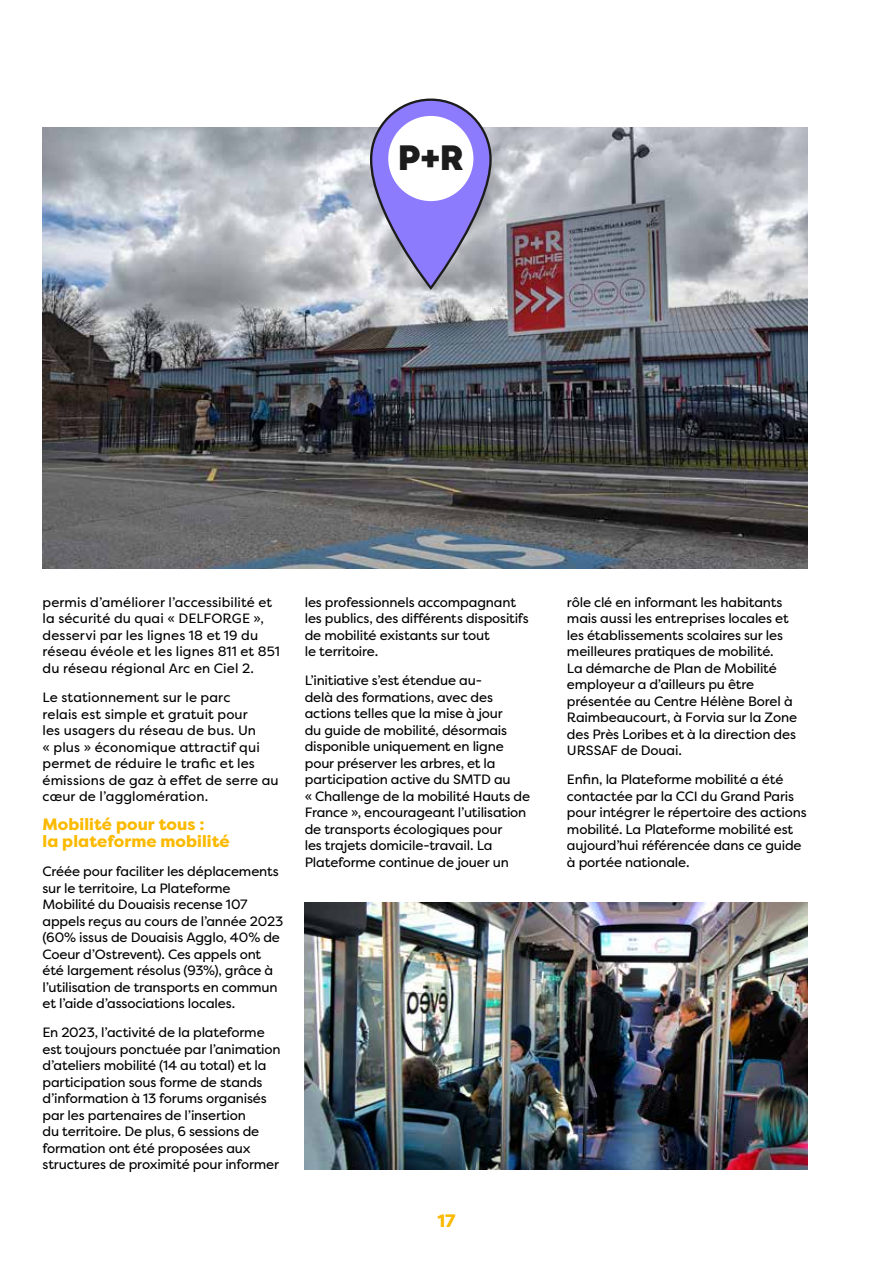
<style>
.page{position:relative;width:893px;height:1263px;background:#fff}
.page>*{position:absolute;margin:0;border:0;box-sizing:border-box;transform-origin:0 0}
.t1{font:800 35.25px "Mont";color:#1c1c1c}
.t2{font:800 18px "Filson Pro";color:#fbba00}
.t3{font:800 16.5px/16.5px "Filson Pro";letter-spacing:.005em;color:#fbba00}
.t4{font:13.5px/16.5px "Filson Pro";letter-spacing:-.01em;color:#000}
.t5{font:13.5px/16.5px "Filson Pro";letter-spacing:.01em;color:#000}
</style>
<div class="page">
<img style="left:43px;top:128px;width:765px;height:441px">
<img style="left:305px;top:903px;width:503px;height:266px">
<svg style="left:371px;top:100px;width:120px;height:188px;fill:#8d7bfe"></svg>
<div style="left:370px;top:99px;width:122px;height:190px;border:2px solid #1c1c1c;border-radius:60px"></div>
<div style="left:388px;top:116px;width:85px;height:85px;background:#fff;border-radius:50%"></div>
<h1 class="t1" style="left:398px;top:134px;width:67px">P+R</h1>
<p class="t5" style="left:43px;top:594px;width:239px">permis d’améliorer l’accessibilité et la sécurité du quai « DELFORGE », desservi par les lignes 18 et 19 du réseau évéole et les lignes 811 et 851 du réseau régional Arc en Ciel 2.</p>
<p class="t5" style="left:43px;top:689px;width:238px">Le stationnement sur le parc<br>relais est simple et gratuit pour<br>les usagers du réseau de bus. Un<br>« plus » économique attractif qui permet de réduire le trafic et les émissions de gaz à effet de serre au cœur de l’agglomération.</p>
<p class="t3" style="left:43px;top:816px;width:189px">Mobilité pour tous :<br>la plateforme mobilité</p>
<p class="t4" style="left:43px;top:863px;width:242px">Créée pour faciliter les déplacements sur le territoire, La Plateforme Mobilité du Douaisis recense 107 appels reçus au cours de l’année 2023 (60% issus de Douaisis Agglo, 40% de Coeur d’Ostrevent). Ces appels ont été largement résolus (93%), grâce à l’utilisation de transports en commun et l’aide d’associations locales.</p>
<p class="t4" style="left:43px;top:1024px;width:240px">En 2023, l’activité de la plateforme est toujours ponctuée par l’animation d’ateliers mobilité (14 au total) et la participation sous forme de stands d’information à 13 forums organisés par les partenaires de l’insertion<br>du territoire. De plus, 6 sessions de formation ont été proposées aux structures de proximité pour informer</p>
<p class="t4" style="left:305px;top:593px;width:225px">les professionnels accompagnant les publics, des différents dispositifs de mobilité existants sur tout<br>le territoire.</p>
<p class="t4" style="left:305px;top:672px;width:227px">L’initiative s’est étendue au-<br>delà des formations, avec des actions telles que la mise à jour<br>du guide de mobilité, désormais disponible uniquement en ligne pour préserver les arbres, et la participation active du SMTD au<br>« Challenge de la mobilité Hauts de<br>France », encourageant l’utilisation de transports écologiques pour<br>les trajets domicile-travail. La<br>Plateforme continue de jouer un</p>
<h2 class="t2" style="left:437px;top:1210px;width:20px">17</h2>
<p class="t4" style="left:567px;top:593px;width:232px">rôle clé en informant les habitants mais aussi les entreprises locales et les établissements scolaires sur les meilleures pratiques de mobilité.<br>La démarche de Plan de Mobilité employeur a d’ailleurs pu être présentée au Centre Hélène Borel à Raimbeaucourt, à Forvia sur la Zone des Près Loribes et à la direction des URSSAF de Douai.</p>
<p class="t4" style="left:567px;top:771px;width:241px">Enfin, la Plateforme mobilité a été contactée par la CCI du Grand Paris pour intégrer le répertoire des actions mobilité. La Plateforme mobilité est aujourd’hui référencée dans ce guide à portée nationale.</p>
</div>
